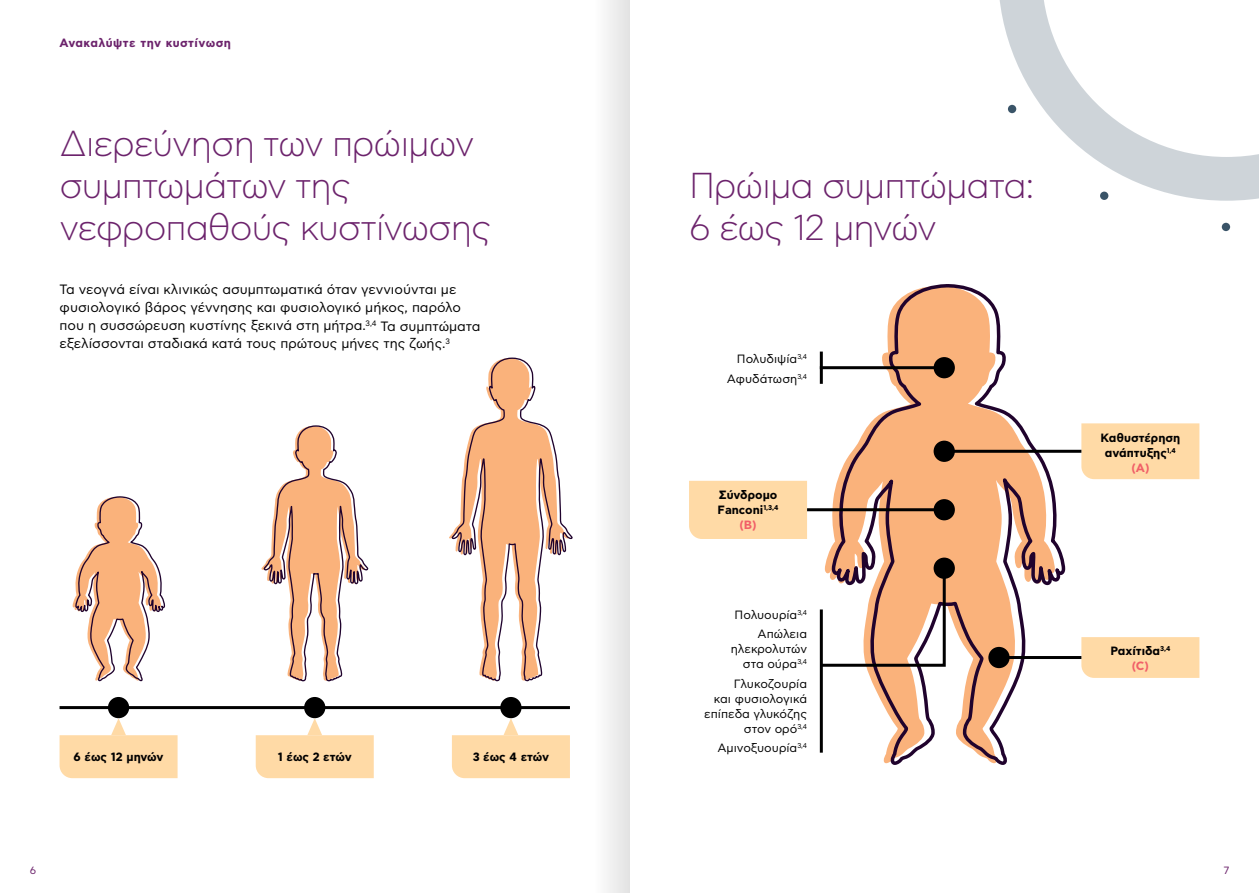
<style>
.page{position:relative;width:1259px;height:893px;background:#fff}
.page>*{position:absolute;margin:0;border:0;box-sizing:border-box;transform-origin:0 0}
.t1{font:300 36px/42px "Asty CF Std";letter-spacing:-.03em;color:#6c236c}
.t2{font:13.5px/18px "Asty CF Std";color:#000}
.t3{font:12px/15px "Asty CF Std";color:#000;text-align:right}
.t4{font:700 12px/15px "Asty CF Std";color:#000;text-align:center}
.t5{font:700 12px "Asty CF Std";letter-spacing:.04em;color:#6c236c}
.t6{font:10.5px "Asty CF Std";color:#6c236c}
.s1{color:#f15f68}
</style>
<div class="page">
<svg style="left:999px;top:0;width:260px;height:201px"></svg>
<div style="left:1008px;top:105px;width:8px;height:8px;background:#3a5468;border-radius:50%"></div>
<div style="left:1100px;top:192px;width:8px;height:8px;background:#3a5468;border-radius:50%"></div>
<div style="left:1221px;top:223px;width:9px;height:8px;background:#3a5468;border-radius:50%"></div>
<svg style="left:73px;top:496px;width:93px;height:186px"></svg>
<svg style="left:830px;top:284px;width:237px;height:481px"></svg>
<svg style="left:261px;top:425px;width:108px;height:257px"></svg>
<svg style="left:449px;top:357px;width:124px;height:325px"></svg>
<hr style="left:60px;top:706px;width:510px;height:3px;background:#000">
<div style="left:108px;top:697px;width:21px;height:21px;background:#000;border-radius:50%"></div>
<div style="left:304px;top:697px;width:21px;height:21px;background:#000;border-radius:50%"></div>
<div style="left:500px;top:697px;width:21px;height:21px;background:#000;border-radius:50%"></div>
<div style="left:933px;top:357px;width:22px;height:21px;background:#000;border-radius:50%"></div>
<div style="left:933px;top:441px;width:22px;height:21px;background:#000;border-radius:50%"></div>
<div style="left:933px;top:499px;width:22px;height:21px;background:#000;border-radius:50%"></div>
<div style="left:933px;top:558px;width:22px;height:21px;background:#000;border-radius:50%"></div>
<div style="left:988px;top:647px;width:21px;height:21px;background:#000;border-radius:50%"></div>
<svg style="left:60px;top:718px;width:118px;height:60px"></svg>
<svg style="left:256px;top:718px;width:118px;height:60px"></svg>
<svg style="left:452px;top:718px;width:118px;height:60px"></svg>
<div style="left:1081px;top:423px;width:118px;height:56px;background:#ffdaa6"></div>
<div style="left:1081px;top:637px;width:118px;height:41px;background:#ffdaa6"></div>
<div style="left:689px;top:481px;width:118px;height:58px;background:#ffdaa6"></div>
<hr style="left:807px;top:508px;width:137px;height:3px;background:#000">
<hr style="left:944px;top:450px;width:137px;height:3px;background:#000">
<hr style="left:820px;top:366px;width:124px;height:3px;background:#000">
<hr style="left:999px;top:656px;width:82px;height:3px;background:#000">
<hr style="left:820px;top:352px;width:3px;height:32px;background:#000">
<hr style="left:820px;top:609px;width:3px;height:144px;background:#000">
<svg style="left:819px;top:565px;width:128px;height:103px"></svg>
<div style="left:593px;top:0;width:36px;height:893px;background:linear-gradient(to right,#fff,#e4e4e4)"></div>
<p class="t5" style="left:60px;top:36px;width:173px">Ανακαλύψτε την κυστίνωση</p>
<h1 class="t1" style="left:60px;top:124px;width:433px">Διερεύνηση των πρώιμων συμπτωμάτων της νεφροπαθούς κυστίνωσης</h1>
<p class="t2" style="left:60px;top:281px;width:422px">Τα νεογνά είναι κλινικώς ασυμπτωματικά όταν γεννιούνται με φυσιολογικό βάρος γέννησης και φυσιολογικό μήκος, παρόλο που η συσσώρευση κυστίνης ξεκινά στη μήτρα.<sup>3,4</sup> Τα συμπτώματα εξελίσσονται σταδιακά κατά τους πρώτους μήνες της ζωής.<sup>3</sup></p>
<p class="t4" style="left:74px;top:750px;width:91px">6 έως 12 μηνών</p>
<p class="t4" style="left:278px;top:750px;width:76px">1 έως 2 ετών</p>
<p class="t4" style="left:473px;top:750px;width:78px">3 έως 4 ετών</p>
<h1 class="t1" style="left:689px;top:166px;width:347px">Πρώιμα συμπτώματα:<br>6 έως 12 μηνών</h1>
<p class="t3" style="left:727px;top:350px;width:82px;line-height:19.2px">Πολυδιψία<sup>3,4<br></sup>Αφυδάτωση<sup>3,4</sup></p>
<p class="t4" style="left:717px;top:488px;width:62px">Σύνδρομο<br>Fanconi<sup>1,3,4 </sup><span class="s1">(B)</span></p>
<p class="t3" style="left:734px;top:606px;width:74px;line-height:19.2px">Πολυουρία<sup>3,4<br></sup>Απώλεια</p>
<p class="t3" style="left:730px;top:642px;width:78px">ηλεκρολυτών στα ούρα<sup>3,4</sup></p>
<p class="t3" style="left:704px;top:676px;width:104px">Γλυκοζουρία<br>και φυσιολογικά επίπεδα γλυκόζης στον ορό<sup>3,4</sup></p>
<p class="t3" style="left:717px;top:741px;width:91px">Αμινοξυουρία<sup>3,4</sup></p>
<p class="t4" style="left:1100px;top:430px;width:81px">Καθυστέρηση ανάπτυξης<sup>1,4 </sup><span class="s1">(A)</span></p>
<p class="t4" style="left:1110px;top:644px;width:62px">Ραχίτιδα<sup>3,4 </sup><span class="s1">(C)</span></p>
<p class="t6" style="left:30px;top:864px;width:8px">6</p>
<p class="t6" style="left:1223px;top:864px;width:7px">7</p>
</div>
